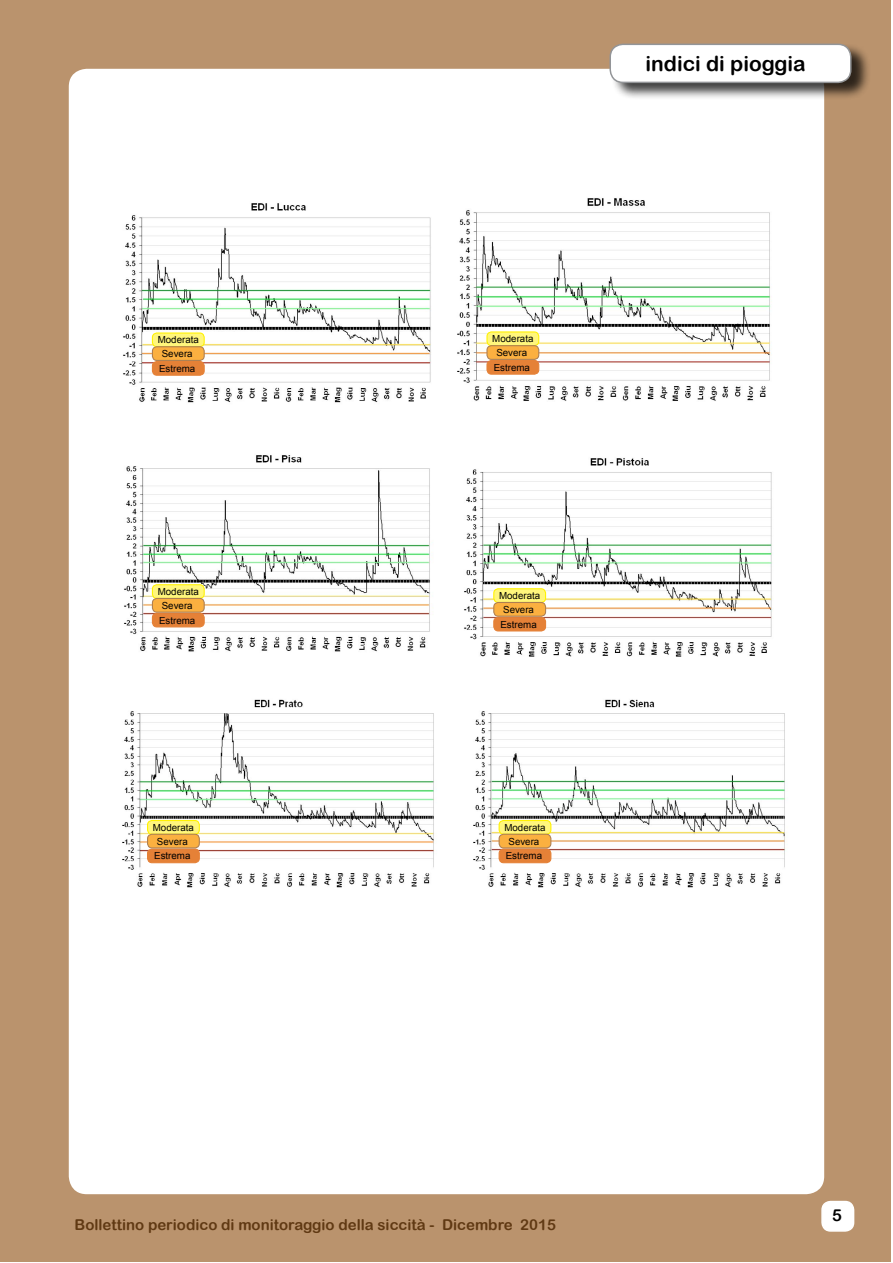
<style>
.page{position:relative;width:893px;height:1263px;background:#fff}
.page>*{position:absolute;margin:0;border:0;box-sizing:border-box;transform-origin:0 0}
.t1{font:21px "Arial Rounded MT Bold";color:#000}
.t2{font:16.5px "Arial Rounded MT Bold";color:#000}
.t3{font:15px "Arial Rounded MT Bold";color:#603913}
.t4{font:9.75px/14.2px "Arial";color:#000}
</style>
<div class="page">
<div style="left:0;top:1px;width:891px;height:1261px;background:#ba936d"></div>
<div style="left:69px;top:69px;width:755px;height:1125px;background:#fff;border-radius:18px"></div>
<div style="left:822px;top:1201px;width:32px;height:30px;background:#fff;border-radius:9px"></div>
<div style="left:821px;top:1201px;width:33px;height:31px;border:2px solid #fff;border-radius:9px"></div>
<div style="left:611px;top:43px;width:260px;height:58px;background:#000;opacity:.75"></div>
<div style="left:610px;top:44px;width:241px;height:38px;background:#fff;border-radius:13px"></div>
<div style="left:609px;top:44px;width:242px;height:39px;border:2px solid #939598;border-radius:13px"></div>
<img style="left:124px;top:455px;width:306px;height:197px">
<img style="left:464px;top:458px;width:309px;height:199px">
<img style="left:122px;top:699px;width:315px;height:189px">
<img style="left:457px;top:198px;width:315px;height:203px">
<img style="left:123px;top:203px;width:308px;height:200px">
<div style="left:487px;top:360px;width:52px;height:14px;background:#e58137;border-radius:4px"></div>
<div style="left:486px;top:360px;width:53px;height:15px;border:1px solid #e58137;border-radius:4px"></div>
<div style="left:487px;top:332px;width:52px;height:14px;background:#fff67c;border-radius:4px"></div>
<div style="left:486px;top:331px;width:53px;height:15px;border:1px solid #fff200;border-radius:4px"></div>
<div style="left:487px;top:346px;width:52px;height:13px;background:#fbb040;border-radius:4px"></div>
<div style="left:486px;top:345px;width:53px;height:15px;border:1px solid #ad7f52;border-radius:4px"></div>
<div style="left:152px;top:613px;width:52px;height:14px;background:#e58137;border-radius:4px"></div>
<div style="left:152px;top:613px;width:53px;height:14px;border:1px solid #e58137;border-radius:4px"></div>
<div style="left:152px;top:585px;width:52px;height:13px;background:#fff67c;border-radius:4px"></div>
<div style="left:152px;top:584px;width:53px;height:15px;border:1px solid #fff200;border-radius:4px"></div>
<div style="left:152px;top:598px;width:52px;height:14px;background:#fbb040;border-radius:4px"></div>
<div style="left:152px;top:598px;width:53px;height:15px;border:1px solid #ad7f52;border-radius:4px"></div>
<div style="left:152px;top:361px;width:52px;height:14px;background:#e58137;border-radius:4px"></div>
<div style="left:152px;top:361px;width:53px;height:15px;border:1px solid #e58137;border-radius:4px"></div>
<div style="left:152px;top:333px;width:52px;height:14px;background:#fff67c;border-radius:4px"></div>
<div style="left:152px;top:332px;width:53px;height:15px;border:1px solid #fff200;border-radius:4px"></div>
<div style="left:152px;top:347px;width:52px;height:13px;background:#fbb040;border-radius:4px"></div>
<div style="left:152px;top:346px;width:53px;height:15px;border:1px solid #ad7f52;border-radius:4px"></div>
<div style="left:494px;top:617px;width:52px;height:14px;background:#e58137;border-radius:4px"></div>
<div style="left:493px;top:617px;width:53px;height:14px;border:1px solid #e58137;border-radius:4px"></div>
<div style="left:494px;top:589px;width:52px;height:13px;background:#fff67c;border-radius:4px"></div>
<div style="left:493px;top:588px;width:53px;height:15px;border:1px solid #fff200;border-radius:4px"></div>
<div style="left:494px;top:602px;width:52px;height:14px;background:#fbb040;border-radius:4px"></div>
<div style="left:493px;top:602px;width:53px;height:15px;border:1px solid #ad7f52;border-radius:4px"></div>
<div style="left:148px;top:849px;width:51px;height:14px;background:#e58137;border-radius:4px"></div>
<div style="left:147px;top:848px;width:53px;height:15px;border:1px solid #e58137;border-radius:4px"></div>
<div style="left:148px;top:820px;width:51px;height:14px;background:#fff67c;border-radius:4px"></div>
<div style="left:147px;top:820px;width:53px;height:15px;border:1px solid #fff200;border-radius:4px"></div>
<div style="left:148px;top:834px;width:51px;height:14px;background:#fbb040;border-radius:4px"></div>
<div style="left:147px;top:834px;width:53px;height:14px;border:1px solid #ad7f52;border-radius:4px"></div>
<img style="left:473px;top:699px;width:312px;height:189px">
<div style="left:499px;top:849px;width:52px;height:14px;background:#e58137;border-radius:4px"></div>
<div style="left:499px;top:848px;width:52px;height:15px;border:1px solid #e58137;border-radius:4px"></div>
<div style="left:499px;top:820px;width:52px;height:14px;background:#fff67c;border-radius:4px"></div>
<div style="left:499px;top:820px;width:52px;height:15px;border:1px solid #fff200;border-radius:4px"></div>
<div style="left:499px;top:834px;width:52px;height:14px;background:#fbb040;border-radius:4px"></div>
<div style="left:499px;top:834px;width:52px;height:14px;border:1px solid #ad7f52;border-radius:4px"></div>
<h1 class="t1" style="left:646px;top:51px;width:162px">indici di pioggia</h1>
<h1 class="t1" style="left:705px;top:53px;width:134px">pluviometrici</h1>
<p class="t4" style="left:158px;top:333px;width:43px">Moderata<br>Severa<br>Estrema</p>
<p class="t4" style="left:158px;top:584px;width:43px">Moderata<br>Severa<br>Estrema</p>
<p class="t4" style="left:492px;top:332px;width:43px">Moderata<br>Severa<br>Estrema</p>
<p class="t4" style="left:499px;top:589px;width:43px">Moderata<br>Severa<br>Estrema</p>
<p class="t4" style="left:153px;top:820px;width:43px">Moderata<br>Severa<br>Estrema</p>
<p class="t4" style="left:504px;top:820px;width:43px">Moderata<br>Severa<br>Estrema</p>
<h3 class="t3" style="left:75px;top:1216px;width:483px">Bollettino periodico di monitoraggio della siccità - Dicembre 2015</h3>
<h2 class="t2" style="left:832px;top:1205px;width:11px">5</h2>
</div>
